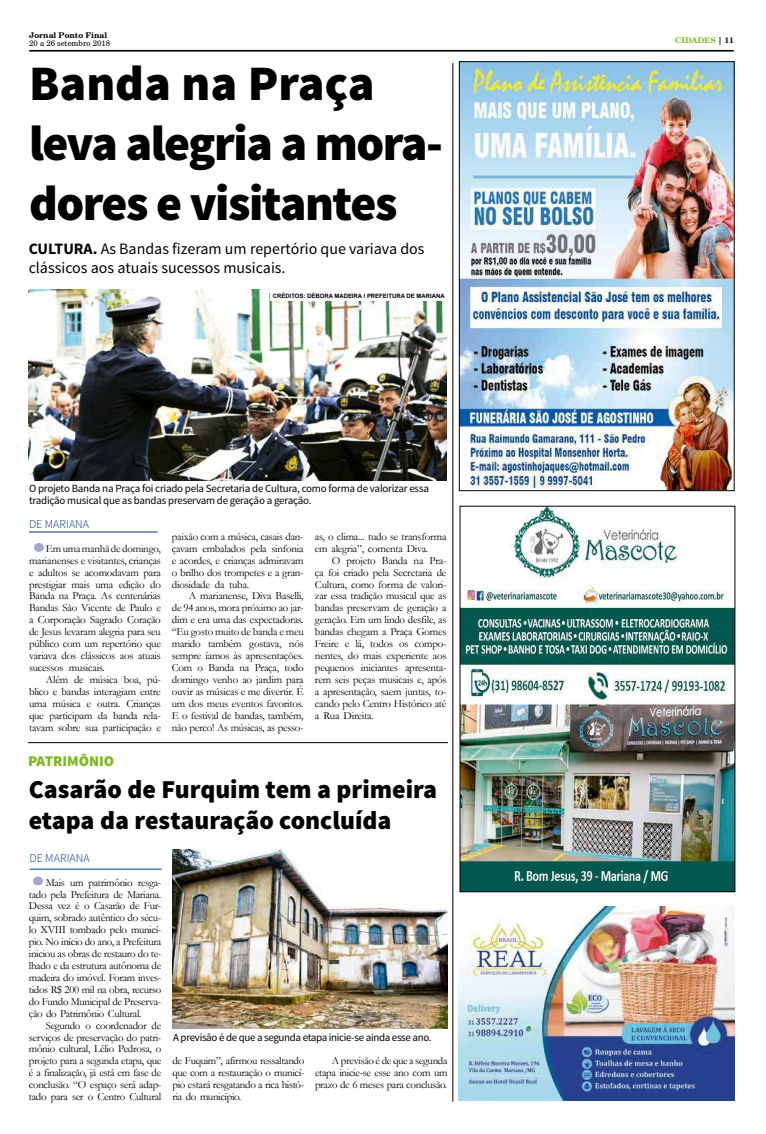
<style>
.page{position:relative;width:766px;height:1134px;background:#fff}
.page>*{position:absolute;margin:0;border:0;box-sizing:border-box;transform-origin:0 0}
.t1{font:900 49.7px/59.6px "Source Sans Pro";letter-spacing:-.03em;color:#000}
.t2{font:900 25.8px/31px "Source Sans Pro";color:#000}
.t3{font:15.9px/19.1px "Source Sans Pro";color:#000}
.t4{font:900 14.9px "Source Sans Pro";color:#7eb620}
.t5{font:300 11.9px "Source Sans Pro";color:#003687}
.t6{font:10.9px/11.9px "Garamond";letter-spacing:-.02em;color:#000;text-align:justify}
.t7{font:10.9px/11.9px "Source Sans Pro";letter-spacing:-.02em;color:#000}
.t8{font:7.9px "Century Schlbk Cyrillic BT";color:#000}
.t9{font:700 7.9px "Century Schlbk Cyrillic BT";color:#000}
.t10{font:700 7.9px "Century Schlbk Cyrillic BT";color:#7eb620}
.t11{font:700 6px "Arial";color:#000}
.s1{font-weight:700}
.s2{color:#000}
</style>
<div class="page">
<hr style="left:29px;top:50px;width:704px;height:1px;background:#000">
<hr style="left:29px;top:51px;width:704px;height:1px;background:#000">
<img style="left:462px;top:508px;width:270px;height:382px">
<img style="left:458px;top:906px;width:276px;height:194px">
<img style="left:461px;top:64px;width:271px;height:425px">
<div style="left:459px;top:62px;width:275px;height:429px;border:1px solid #000"></div>
<hr style="left:452px;top:63px;width:1px;height:1039px;background:#000">
<hr style="left:29px;top:532px;width:129px;height:1px;background:#003687">
<div style="left:34px;top:543px;width:10px;height:9px;background:#a7a6cc;border-radius:50%"></div>
<img style="left:28px;top:290px;width:418px;height:190px">
<div style="left:270px;top:290px;width:176px;height:11px;background:#fff"></div>
<div style="left:33px;top:876px;width:10px;height:9px;background:#a7a6cc;border-radius:50%"></div>
<hr style="left:28px;top:742px;width:420px;height:1px;background:#000">
<hr style="left:30px;top:869px;width:131px;height:1px;background:#003687">
<img style="left:172px;top:850px;width:275px;height:179px">
<p class="t9" style="left:29px;top:30px;width:80px">Jornal Ponto Final</p>
<p class="t8" style="left:29px;top:38px;width:82px">20 a 26 setembro 2018</p>
<h1 class="t1" style="left:29px;top:56px;width:415px">Banda na Praça leva alegria a mora&shy;dores e visitantes</h1>
<h3 class="t3" style="left:29px;top:239px;width:397px"><span class="s1">CULTURA.</span> As Bandas fizeram um repertório que variava dos clássicos aos atuais sucessos musicais.</h3>
<p class="t11" style="left:273px;top:292px;width:173px">CRÉDITOS: DÉBORA MADEIRA l PREFEITURA DE MARIANA</p>
<p class="t7" style="left:29px;top:483px;width:401px">O projeto Banda na Praça foi criado pela Secretaria de Cultura, como forma de valorizar essa tradição musical que as bandas preservam de geração a geração.</p>
<p class="t5" style="left:29px;top:517px;width:62px">DE MARIANA</p>
<p class="t6" style="left:29px;top:542px;width:133px;text-indent:17px">Em uma manhã de domingo, marianenses e visitantes, crianças e adultos se acomodavam para prestigiar mais uma edição do Banda na Praça. As centenárias Bandas São Vicente de Paulo e a Corporação Sagrado Coração de Jesus levaram alegria para seu público com um repertório que variava dos clássicos aos atuais sucessos musicais.</p>
<p class="t6" style="left:29px;top:673px;width:133px;text-indent:17px">Além de música boa, pú&shy;blico e bandas interagiam entre uma música e outra. Crianças que participam da banda rela&shy;tavam sobre sua participação e</p>
<p class="t6" style="left:172px;top:530px;width:133px">paixão com a música, casais dan&shy;çavam embalados pela sinfonia e acordes, e crianças admiravam o brilho dos trompetes e a gran&shy;diosidade da tuba.</p>
<p class="t6" style="left:172px;top:590px;width:133px;text-indent:17px">A marianense, Diva Baselli, de 94 anos, mora próximo ao jar&shy;dim e era uma das expectadoras. “Eu gosto muito de banda e meu marido também gostava, nós sempre íamos às apresentações.<br>Com o Banda na Praça, todo domingo venho ao jardim para ouvir as músicas e me divertir. É um dos meus eventos favoritos.<br>E o festival de bandas, também, não perco! As músicas, as pesso-</p>
<p class="t6" style="left:315px;top:530px;width:133px">as, o clima... tudo se transforma em alegria”, comenta Diva.</p>
<p class="t6" style="left:315px;top:554px;width:133px;text-indent:17px">O projeto Banda na Pra&shy;ça foi criado pela Secretaria de Cultura, como forma de valori&shy;zar essa tradição musical que as bandas preservam de geração a geração. Em um lindo desfile, as bandas chegam a Praça Gomes Freire e lá, todos os compo&shy;nentes, do mais experiente aos pequenos iniciantes apresenta&shy;rem seis peças musicais e, após a apresentação, saem juntas, to&shy;cando pelo Centro Histórico até a Rua Direita.</p>
<h3 class="t4" style="left:28px;top:751px;width:87px">PATRIMÔNIO</h3>
<h2 class="t2" style="left:29px;top:775px;width:410px">Casarão de Furquim tem a primeira etapa da restauração concluída</h2>
<p class="t5" style="left:30px;top:850px;width:62px">DE MARIANA</p>
<p class="t6" style="left:29px;top:876px;width:134px;text-indent:17px">Mais um patrimônio resga&shy;tado pela Prefeitura de Mariana.<br>Dessa vez é o Casarão de Fur&shy;quim, sobrado autêntico do sécu&shy;lo XVIII tombado pelo municí&shy;pio. No início do ano, a Prefeitura iniciou as obras de restauro do te&shy;lhado e da estrutura autônoma de madeira do imóvel. Foram inves&shy;tidos R$ 200 mil na obra, recurso do Fundo Municipal de Preserva&shy;ção do Patrimônio Cultural.</p>
<p class="t6" style="left:29px;top:1019px;width:134px;text-indent:17px">Segundo o coordenador de serviços de preservação do patri&shy;mônio cultural, Lélio Pedrosa, o projeto para a segunda etapa, que é a finalização, já está em fase de conclusão. “O espaço será adap&shy;tado para ser o Centro Cultural</p>
<p class="t7" style="left:173px;top:1031px;width:260px">A previsão é de que a segunda etapa inicie-se ainda esse ano.</p>
<p class="t6" style="left:172px;top:1055px;width:133px">de Fuquim”, afirmou ressaltando que com a restauração o municí&shy;pio estará resgatando a rica histó&shy;ria do município.</p>
<p class="t6" style="left:315px;top:1055px;width:134px;text-indent:17px">A previsão é de que a segunda etapa inicie-se esse ano com um prazo de 6 meses para conclusão.</p>
<p class="t10" style="left:675px;top:35px;width:60px">CIDADES <span class="s2">| 11</span></p>
</div>
